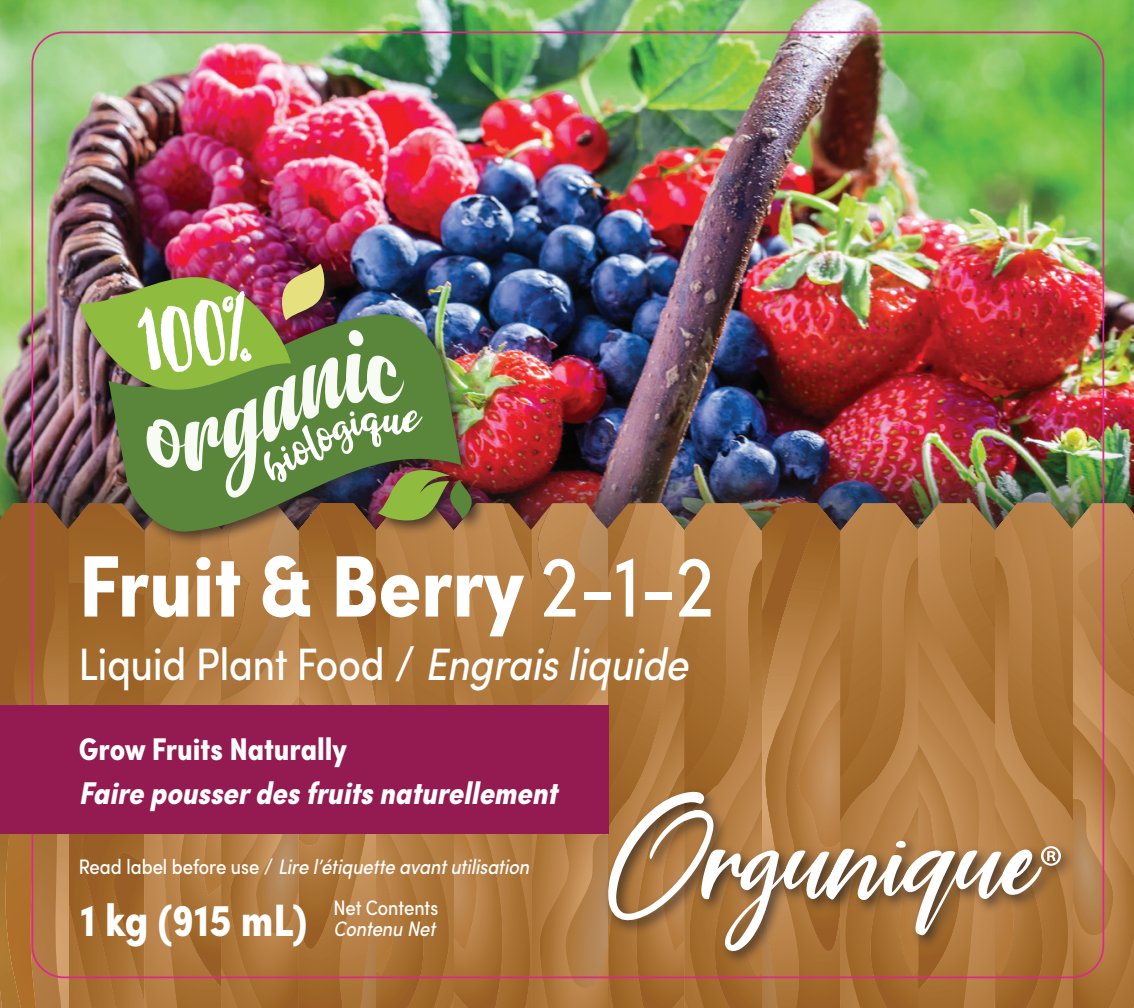
<style>
.page{position:relative;width:1134px;height:1008px;background:#fff}
.page>*{position:absolute;margin:0;border:0;box-sizing:border-box;transform-origin:0 0}
.t1{font:700 condensed 87.5px "Sofia Pro";color:#fff}
.t2{font:condensed 45.5px "Sofia Pro";color:#fff}
.t3{font:700 condensed 45.5px "Sofia Pro";color:#fff}
.t4{font:italic 700 condensed 31.5px "Sofia Pro";color:#fff}
.t5{font:700 condensed 31.5px "Sofia Pro";color:#fff}
.t6{font:italic condensed 21px/41.3px "Sofia Pro";color:#fff}
.s1{font-weight:400}
.s2{font-style:italic}
.s3{font-style:normal}
</style>
<div class="page">
<img style="left:0;top:0;width:1133px;height:264px">
<img style="left:0;top:264px;width:1134px;height:744px">
<div style="left:0;top:706px;width:609px;height:128px;background:#931b52"></div>
<h1 class="t1" style="left:79px;top:531px;width:637px">Fruit &amp; Berry <span class="s1">2-1-2</span></h1>
<h2 class="t2" style="left:79px;top:635px;width:610px">Liquid Plant Food / <span class="s2">Engrais liquide</span></h2>
<h3 class="t5" style="left:79px;top:729px;width:270px">Grow Fruits Naturally</h3>
<h3 class="t4" style="left:79px;top:773px;width:480px">Faire pousser des fruits naturellement</h3>
<p class="t6" style="left:333px;top:845px;width:197px;text-indent:-255px"><span class="s3">Read label before use /</span> Lire l’étiquette avant utilisation<br><span class="s3">Net Contents</span></p>
<p class="t6" style="left:333px;top:908px;width:103px">Contenu Net</p>
<h2 class="t3" style="left:80px;top:892px;width:228px">1 kg (915 mL)</h2>
</div>
